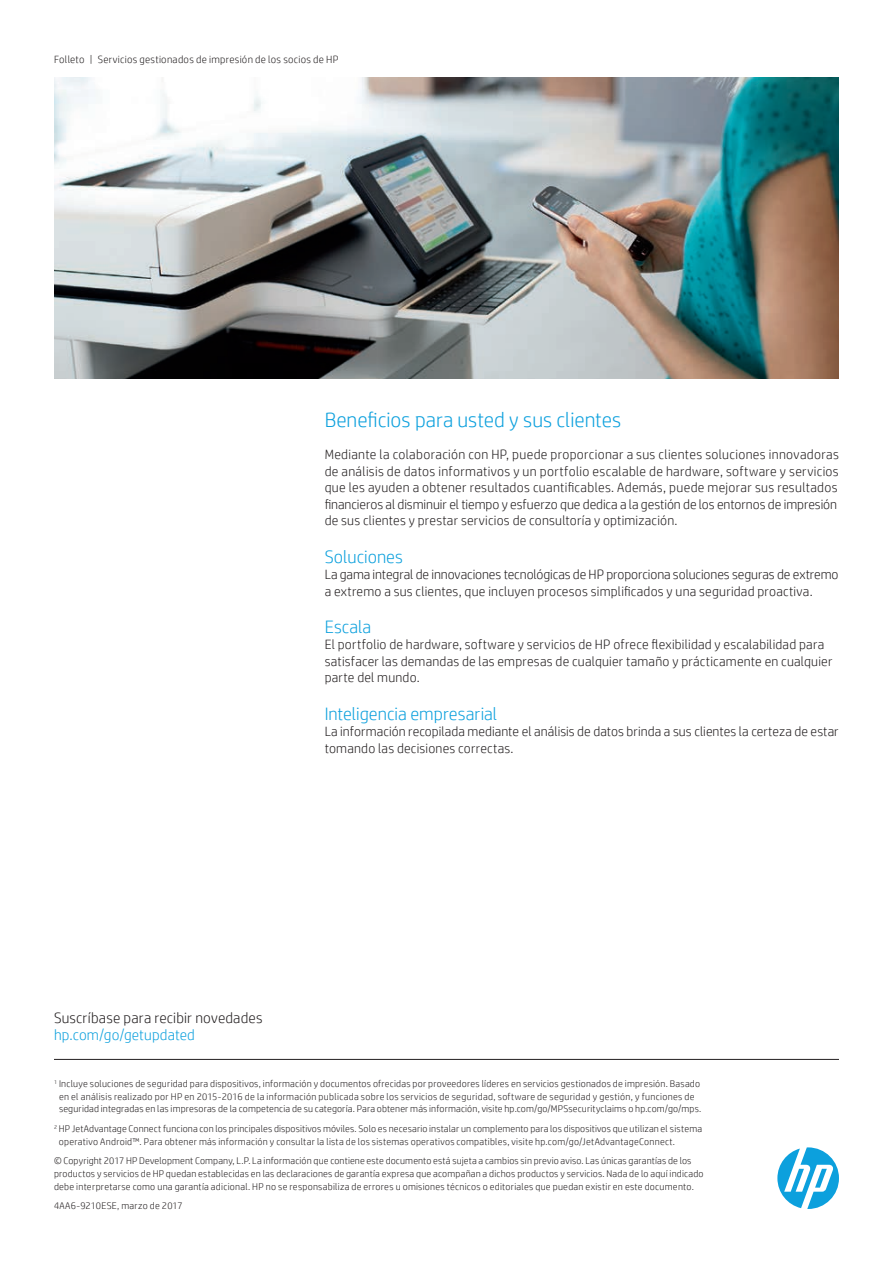
<style>
.page{position:relative;width:893px;height:1263px;background:#fff}
.page>*{position:absolute;margin:0;border:0;box-sizing:border-box;transform-origin:0 0}
.Subhead_14_16_bold_b{font:300 21px "HP Simplified";color:#0ca0dd}
.Body_header_regular{font:300 18px "HP Simplified";letter-spacing:.005em;color:#0ca0dd}
.Call_to_action_10_11{font:300 15px "HP Simplified";letter-spacing:.01em;color:#231f20}
.Call_to_action_10_11-2{font:300 15px "HP Simplified";letter-spacing:.01em;color:#0ca0dd}
.Body{font:300 13.5px/16.5px "HP Simplified";letter-spacing:.015em;color:#231f20}
.Title_descriptor{font:300 10.5px "HP Simplified";letter-spacing:.025em;color:#231f20}
.Legal_w_footnote{font:300 9.75px/12.8px "HP Simplified";letter-spacing:.02em;color:#231f20;text-align:center}
.Legal_7_9{font:300 9.75px/12.8px "HP Simplified";letter-spacing:.02em;color:#231f20}
</style>
<div class="page">
<img style="left:54px;top:77px;width:785px;height:301px">
<hr style="left:54px;top:1059px;width:785px;height:1px;background:#231f20">
<svg style="left:777px;top:1147px;width:62px;height:62px"></svg>
<p class="Title_descriptor" style="left:54px;top:52px;width:286px">Folleto | Servicios gestionados de impresión de los socios de HP</p>
<p class="Subhead_14_16_bold_b" style="left:325px;top:406px;width:298px">Beneficios para usted y sus clientes</p>
<p class="Body" style="left:325px;top:446px;width:516px">Mediante la colaboración con HP, puede proporcionar a sus clientes soluciones innovadoras de análisis de datos informativos y un portfolio escalable de hardware, software y servicios que les ayuden a obtener resultados cuantificables. Además, puede mejorar sus resultados financieros al disminuir el tiempo y esfuerzo que dedica a la gestión de los entornos de impresión de sus clientes y prestar servicios de consultoría y optimización.</p>
<p class="Body_header_regular" style="left:325px;top:545px;width:80px">Soluciones</p>
<p class="Body" style="left:325px;top:566px;width:515px">La gama integral de innovaciones tecnológicas de HP proporciona soluciones seguras de extremo a extremo a sus clientes, que incluyen procesos simplificados y una seguridad proactiva.</p>
<p class="Body_header_regular" style="left:325px;top:615px;width:48px">Escala</p>
<p class="Body" style="left:325px;top:636px;width:509px">El portfolio de hardware, software y servicios de HP ofrece flexibilidad y escalabilidad para satisfacer las demandas de las empresas de cualquier tamaño y prácticamente en cualquier parte del mundo.</p>
<p class="Body_header_regular" style="left:325px;top:702px;width:174px">Inteligencia empresarial</p>
<p class="Body" style="left:325px;top:723px;width:516px">La información recopilada mediante el análisis de datos brinda a sus clientes la certeza de estar tomando las decisiones correctas.</p>
<p class="Call_to_action_10_11" style="left:54px;top:1008px;width:210px">Suscríbase para recibir novedades</p>
<p class="Call_to_action_10_11-2" style="left:54px;top:1024px;width:142px">hp.com/go/getupdated</p>
<p class="Legal_w_footnote" style="left:54px;top:1077px;width:649px"><sup>1</sup> Incluye soluciones de seguridad para dispositivos, información y documentos ofrecidas por proveedores líderes en servicios gestionados de impresión. Basado en el análisis realizado por HP en 2015-2016 de la información publicada sobre los servicios de seguridad, software de seguridad y gestión, y funciones de seguridad integradas en las impresoras de la competencia de su categoría. Para obtener más información, visite hp.com/go/MPSsecurityclaims o hp.com/go/mps.</p>
<p class="Legal_w_footnote" style="left:59px;top:1122px;width:645px;text-align:left;text-indent:-5px"><sup>2</sup> HP JetAdvantage Connect funciona con los principales dispositivos móviles. Solo es necesario instalar un complemento para los dispositivos que utilizan el sistema operativo Android™. Para obtener más información y consultar la lista de los sistemas operativos compatibles, visite hp.com/go/JetAdvantageConnect.</p>
<p class="Legal_7_9" style="left:54px;top:1154px;width:651px">© Copyright 2017 HP Development Company, L.P. La información que contiene este documento está sujeta a cambios sin previo aviso. Las únicas garantías de los productos y servicios de HP quedan establecidas en las declaraciones de garantía expresa que acompañan a dichos productos y servicios. Nada de lo aquí indicado debe interpretarse como una garantía adicional. HP no se responsabiliza de errores u omisiones técnicos o editoriales que puedan existir en este documento.</p>
<p class="Legal_7_9" style="left:54px;top:1199px;width:130px">4AA6-9210ESE, marzo de 2017</p>
</div>
